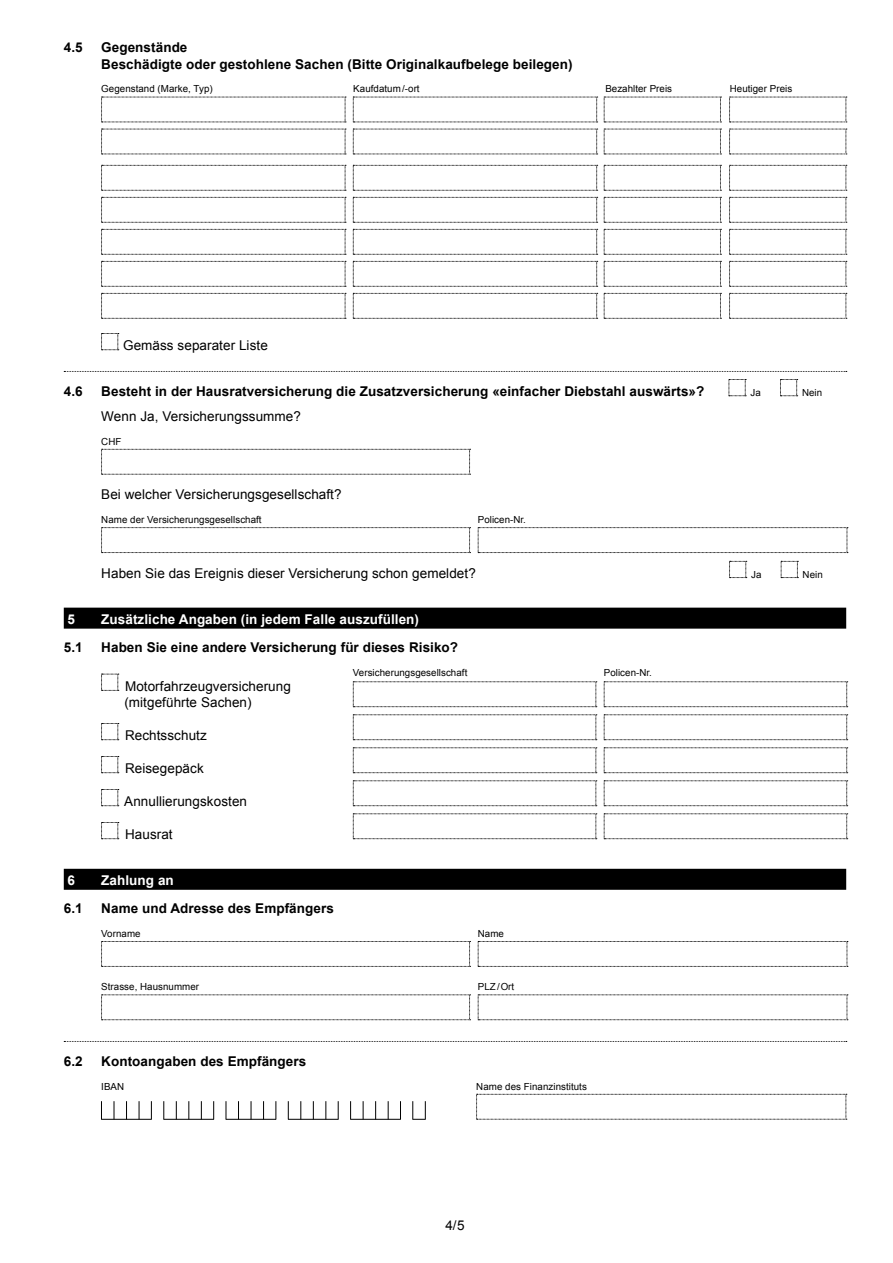
<style>
.page{position:relative;width:893px;height:1263px;background:#fff}
.page>*{position:absolute;margin:0;border:0;box-sizing:border-box;transform-origin:0 0}
.t1{font:700 13.5px/16.5px "Arial";letter-spacing:.005em;color:#000}
.t2{font:13.5px "Arial";letter-spacing:.005em;color:#000}
.t3{font:700 13.5px "Arial";letter-spacing:.005em;color:#fff}
.t4{font:9.75px "Arial";letter-spacing:.005em;color:#000}
</style>
<div class="page">
<svg style="left:64px;top:371px;width:781px;height:1px"></svg>
<div style="left:64px;top:608px;width:782px;height:21px;background:#000"></div>
<div style="left:64px;top:869px;width:782px;height:21px;background:#000"></div>
<svg style="left:64px;top:1041px;width:781px;height:1px"></svg>
<svg style="left:101px;top:97px;width:245px;height:26px"></svg>
<svg style="left:353px;top:97px;width:245px;height:26px"></svg>
<svg style="left:604px;top:97px;width:117px;height:26px"></svg>
<svg style="left:729px;top:97px;width:118px;height:26px"></svg>
<svg style="left:101px;top:129px;width:245px;height:26px"></svg>
<svg style="left:353px;top:129px;width:245px;height:26px"></svg>
<svg style="left:604px;top:129px;width:117px;height:26px"></svg>
<svg style="left:729px;top:129px;width:118px;height:26px"></svg>
<svg style="left:101px;top:165px;width:245px;height:26px"></svg>
<svg style="left:353px;top:165px;width:245px;height:26px"></svg>
<svg style="left:604px;top:165px;width:117px;height:26px"></svg>
<svg style="left:729px;top:165px;width:118px;height:26px"></svg>
<svg style="left:101px;top:197px;width:245px;height:26px"></svg>
<svg style="left:353px;top:197px;width:245px;height:26px"></svg>
<svg style="left:604px;top:197px;width:117px;height:26px"></svg>
<svg style="left:729px;top:197px;width:118px;height:26px"></svg>
<svg style="left:101px;top:229px;width:245px;height:26px"></svg>
<svg style="left:353px;top:229px;width:245px;height:26px"></svg>
<svg style="left:604px;top:229px;width:117px;height:26px"></svg>
<svg style="left:729px;top:229px;width:118px;height:26px"></svg>
<svg style="left:101px;top:261px;width:245px;height:26px"></svg>
<svg style="left:353px;top:261px;width:245px;height:26px"></svg>
<svg style="left:604px;top:261px;width:117px;height:26px"></svg>
<svg style="left:729px;top:261px;width:118px;height:26px"></svg>
<svg style="left:101px;top:293px;width:245px;height:26px"></svg>
<svg style="left:353px;top:293px;width:245px;height:26px"></svg>
<svg style="left:604px;top:293px;width:117px;height:26px"></svg>
<svg style="left:729px;top:293px;width:118px;height:26px"></svg>
<svg style="left:101px;top:333px;width:18px;height:17px"></svg>
<svg style="left:729px;top:379px;width:17px;height:17px"></svg>
<svg style="left:780px;top:379px;width:18px;height:17px"></svg>
<svg style="left:101px;top:449px;width:370px;height:26px"></svg>
<svg style="left:101px;top:527px;width:370px;height:26px"></svg>
<svg style="left:478px;top:527px;width:370px;height:26px"></svg>
<svg style="left:729px;top:561px;width:18px;height:17px"></svg>
<svg style="left:781px;top:561px;width:17px;height:17px"></svg>
<svg style="left:101px;top:674px;width:18px;height:17px"></svg>
<svg style="left:353px;top:681px;width:244px;height:26px"></svg>
<svg style="left:604px;top:681px;width:244px;height:26px"></svg>
<svg style="left:101px;top:723px;width:18px;height:17px"></svg>
<svg style="left:353px;top:714px;width:244px;height:26px"></svg>
<svg style="left:604px;top:714px;width:244px;height:26px"></svg>
<svg style="left:101px;top:756px;width:18px;height:17px"></svg>
<svg style="left:353px;top:747px;width:244px;height:26px"></svg>
<svg style="left:604px;top:747px;width:244px;height:26px"></svg>
<svg style="left:101px;top:789px;width:18px;height:17px"></svg>
<svg style="left:353px;top:780px;width:244px;height:26px"></svg>
<svg style="left:604px;top:780px;width:244px;height:26px"></svg>
<svg style="left:101px;top:822px;width:18px;height:17px"></svg>
<svg style="left:353px;top:813px;width:244px;height:26px"></svg>
<svg style="left:604px;top:813px;width:244px;height:26px"></svg>
<svg style="left:101px;top:941px;width:370px;height:26px"></svg>
<svg style="left:478px;top:941px;width:370px;height:26px"></svg>
<svg style="left:101px;top:994px;width:370px;height:26px"></svg>
<svg style="left:478px;top:994px;width:370px;height:26px"></svg>
<hr style="left:101px;top:1119px;width:51px;height:1px;background:#000">
<svg style="left:101px;top:1101px;width:1px;height:18px"></svg>
<svg style="left:114px;top:1101px;width:1px;height:18px"></svg>
<svg style="left:126px;top:1101px;width:1px;height:18px"></svg>
<svg style="left:139px;top:1101px;width:1px;height:18px"></svg>
<svg style="left:151px;top:1101px;width:1px;height:18px"></svg>
<hr style="left:164px;top:1119px;width:50px;height:1px;background:#000">
<svg style="left:164px;top:1101px;width:1px;height:18px"></svg>
<svg style="left:176px;top:1101px;width:1px;height:18px"></svg>
<svg style="left:189px;top:1101px;width:1px;height:18px"></svg>
<svg style="left:201px;top:1101px;width:1px;height:18px"></svg>
<svg style="left:213px;top:1101px;width:1px;height:18px"></svg>
<hr style="left:226px;top:1119px;width:50px;height:1px;background:#000">
<svg style="left:226px;top:1101px;width:1px;height:18px"></svg>
<svg style="left:238px;top:1101px;width:1px;height:18px"></svg>
<svg style="left:251px;top:1101px;width:1px;height:18px"></svg>
<svg style="left:263px;top:1101px;width:1px;height:18px"></svg>
<svg style="left:276px;top:1101px;width:1px;height:18px"></svg>
<hr style="left:288px;top:1119px;width:50px;height:1px;background:#000">
<svg style="left:288px;top:1101px;width:1px;height:18px"></svg>
<svg style="left:301px;top:1101px;width:1px;height:18px"></svg>
<svg style="left:313px;top:1101px;width:1px;height:18px"></svg>
<svg style="left:326px;top:1101px;width:1px;height:18px"></svg>
<svg style="left:338px;top:1101px;width:1px;height:18px"></svg>
<hr style="left:350px;top:1119px;width:51px;height:1px;background:#000">
<svg style="left:350px;top:1101px;width:1px;height:18px"></svg>
<svg style="left:363px;top:1101px;width:1px;height:18px"></svg>
<svg style="left:375px;top:1101px;width:1px;height:18px"></svg>
<svg style="left:388px;top:1101px;width:1px;height:18px"></svg>
<svg style="left:400px;top:1101px;width:1px;height:18px"></svg>
<svg style="left:412px;top:1101px;width:14px;height:19px"></svg>
<svg style="left:476px;top:1094px;width:371px;height:26px"></svg>
<p class="t1" style="left:64px;top:40px;width:20px">4.5</p>
<p class="t1" style="left:101px;top:40px;width:473px">Gegenstände<br>Beschädigte oder gestohlene Sachen (Bitte Originalkaufbelege beilegen)</p>
<p class="t4" style="left:101px;top:83px;width:113px">Gegenstand (Marke, Typ)</p>
<p class="t4" style="left:353px;top:83px;width:68px">Kaufdatum/-ort</p>
<p class="t4" style="left:605px;top:83px;width:68px">Bezahlter Preis</p>
<p class="t4" style="left:730px;top:83px;width:64px">Heutiger Preis</p>
<p class="t2" style="left:123px;top:336px;width:146px">Gemäss separater Liste</p>
<p class="t1" style="left:64px;top:383px;width:20px">4.6</p>
<p class="t1" style="left:101px;top:383px;width:605px">Besteht in der Hausratversicherung die Zusatzversicherung «einfacher Diebstahl auswärts»?</p>
<p class="t4" style="left:750px;top:386px;width:12px">Ja</p>
<p class="t4" style="left:802px;top:386px;width:22px">Nein</p>
<p class="t2" style="left:101px;top:407px;width:201px">Wenn Ja, Versicherungssumme?</p>
<p class="t4" style="left:101px;top:435px;width:22px">CHF</p>
<p class="t2" style="left:101px;top:486px;width:242px">Bei welcher Versicherungsgesellschaft?</p>
<p class="t4" style="left:101px;top:513px;width:162px">Name der Versicherungsgesellschaft</p>
<p class="t4" style="left:478px;top:513px;width:50px">Policen-Nr.</p>
<p class="t2" style="left:101px;top:564px;width:376px">Haben Sie das Ereignis dieser Versicherung schon gemeldet?</p>
<p class="t4" style="left:751px;top:568px;width:12px">Ja</p>
<p class="t4" style="left:803px;top:568px;width:22px">Nein</p>
<p class="t3" style="left:68px;top:610px;width:9px">5</p>
<p class="t3" style="left:101px;top:610px;width:319px">Zusätzliche Angaben (in jedem Falle auszufüllen)</p>
<p class="t1" style="left:64px;top:639px;width:20px">5.1</p>
<p class="t1" style="left:101px;top:639px;width:358px">Haben Sie eine andere Versicherung für dieses Risiko?</p>
<p class="t2" style="left:125px;top:677px;width:167px">Motorfahrzeugversicherung</p>
<p class="t4" style="left:353px;top:666px;width:116px">Versicherungsgesellschaft</p>
<p class="t4" style="left:604px;top:666px;width:50px">Policen-Nr.</p>
<p class="t2" style="left:124px;top:693px;width:129px">(mitgeführte Sachen)</p>
<p class="t2" style="left:125px;top:726px;width:83px">Rechtsschutz</p>
<p class="t2" style="left:125px;top:759px;width:80px">Reisegepäck</p>
<p class="t2" style="left:124px;top:792px;width:124px">Annullierungskosten</p>
<p class="t2" style="left:125px;top:825px;width:49px">Hausrat</p>
<p class="t3" style="left:68px;top:871px;width:9px">6</p>
<p class="t3" style="left:101px;top:871px;width:74px">Zahlung an</p>
<p class="t1" style="left:64px;top:901px;width:20px">6.1</p>
<p class="t1" style="left:101px;top:901px;width:234px">Name und Adresse des Empfängers</p>
<p class="t4" style="left:101px;top:927px;width:41px">Vorname</p>
<p class="t4" style="left:478px;top:927px;width:28px">Name</p>
<p class="t4" style="left:101px;top:980px;width:99px">Strasse, Hausnummer</p>
<p class="t4" style="left:478px;top:980px;width:38px">PLZ/Ort</p>
<p class="t1" style="left:64px;top:1053px;width:20px">6.2</p>
<p class="t1" style="left:101px;top:1053px;width:207px">Kontoangaben des Empfängers</p>
<p class="t4" style="left:101px;top:1080px;width:24px">IBAN</p>
<p class="t4" style="left:476px;top:1080px;width:112px">Name des Finanzinstituts</p>
<p class="t2" style="left:445px;top:1217px;width:21px">4/5</p>
</div>
